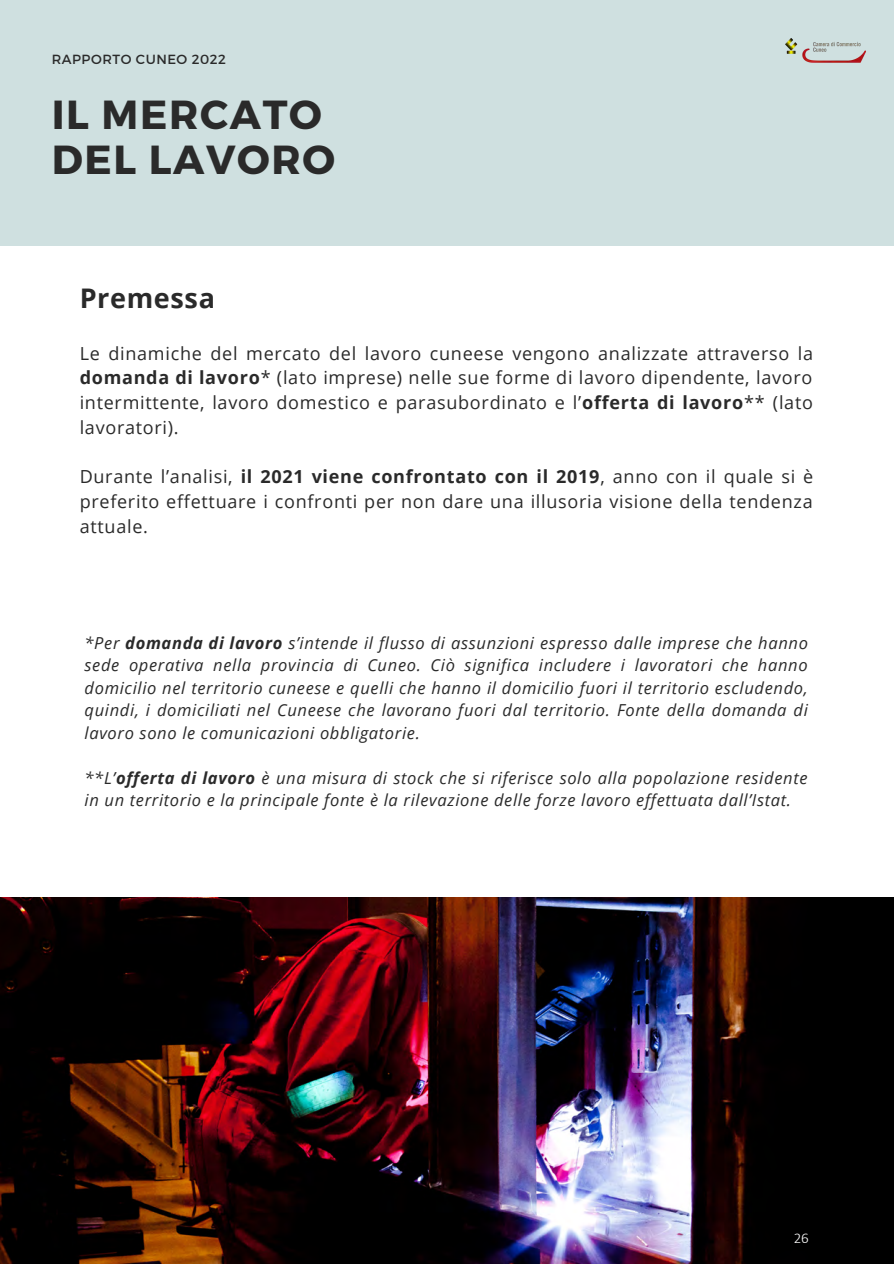
<style>
.page{position:relative;width:894px;height:1264px;background:#fff}
.page>*{position:absolute;margin:0;border:0;box-sizing:border-box;transform-origin:0 0}
.t1{font:700 40.5px/45px "Montserrat";letter-spacing:.04em;color:#2a2a2a}
.t2{font:700 27px "Open Sans";letter-spacing:.025em;color:#2a2a2a}
.t3{font:18px/24.8px "Open Sans";letter-spacing:.04em;color:#2a2a2a;text-align:justify}
.t4{font:italic 16.5px/22.5px "Open Sans";letter-spacing:.04em;color:#2a2a2a;text-align:justify}
.t5{font:300 15px "Calibri";color:#fff}
.t6{font:13.2px "Montserrat";letter-spacing:.04em;color:#2a2a2a}
.s1{font-weight:700}
</style>
<div class="page">
<img style="left:0;top:897px;width:893px;height:366px">
<div style="left:0;top:0;width:893px;height:245px;background:#cfe0e0"></div>
<img style="left:785px;top:38px;width:81px;height:25px">
<p class="t6" style="left:52px;top:51px;width:176px">RAPPORTO CUNEO 2022</p>
<p class="t1" style="left:52px;top:90px;width:285px">IL MERCATO<br>DEL LAVORO</p>
<p class="t2" style="left:80px;top:279px;width:137px">Premessa</p>
<p class="t3" style="left:80px;top:340px;width:734px">Le dinamiche del mercato del lavoro cuneese vengono analizzate attraverso la <span class="s1">domanda di lavoro</span>* (lato imprese) nelle sue forme di lavoro dipendente, lavoro intermittente, lavoro domestico e parasubordinato e l’<span class="s1">offerta di lavoro</span>** (lato lavoratori).</p>
<p class="t3" style="left:80px;top:464px;width:735px">Durante l’analisi, <span class="s1">il 2021 viene confrontato con il 2019</span>, anno con il quale si è preferito effettuare i confronti per non dare una illusoria visione della tendenza attuale.</p>
<p class="t4" style="left:84px;top:631px;width:724px">*Per <span class="s1">domanda di lavoro</span> s’intende il flusso di assunzioni espresso dalle imprese che hanno sede operativa nella provincia di Cuneo. Ciò significa includere i lavoratori che hanno domicilio nel territorio cuneese e quelli che hanno il domicilio fuori il territorio escludendo, quindi, i domiciliati nel Cuneese che lavorano fuori dal territorio. Fonte della domanda di lavoro sono le comunicazioni obbligatorie.</p>
<p class="t4" style="left:84px;top:766px;width:724px">**L’<span class="s1">offerta di lavoro</span> è una misura di stock che si riferisce solo alla popolazione residente in un territorio e la principale fonte è la rilevazione delle forze lavoro effettuata dall’Istat.</p>
<p class="t5" style="left:793px;top:1228px;width:17px">26</p>
</div>
